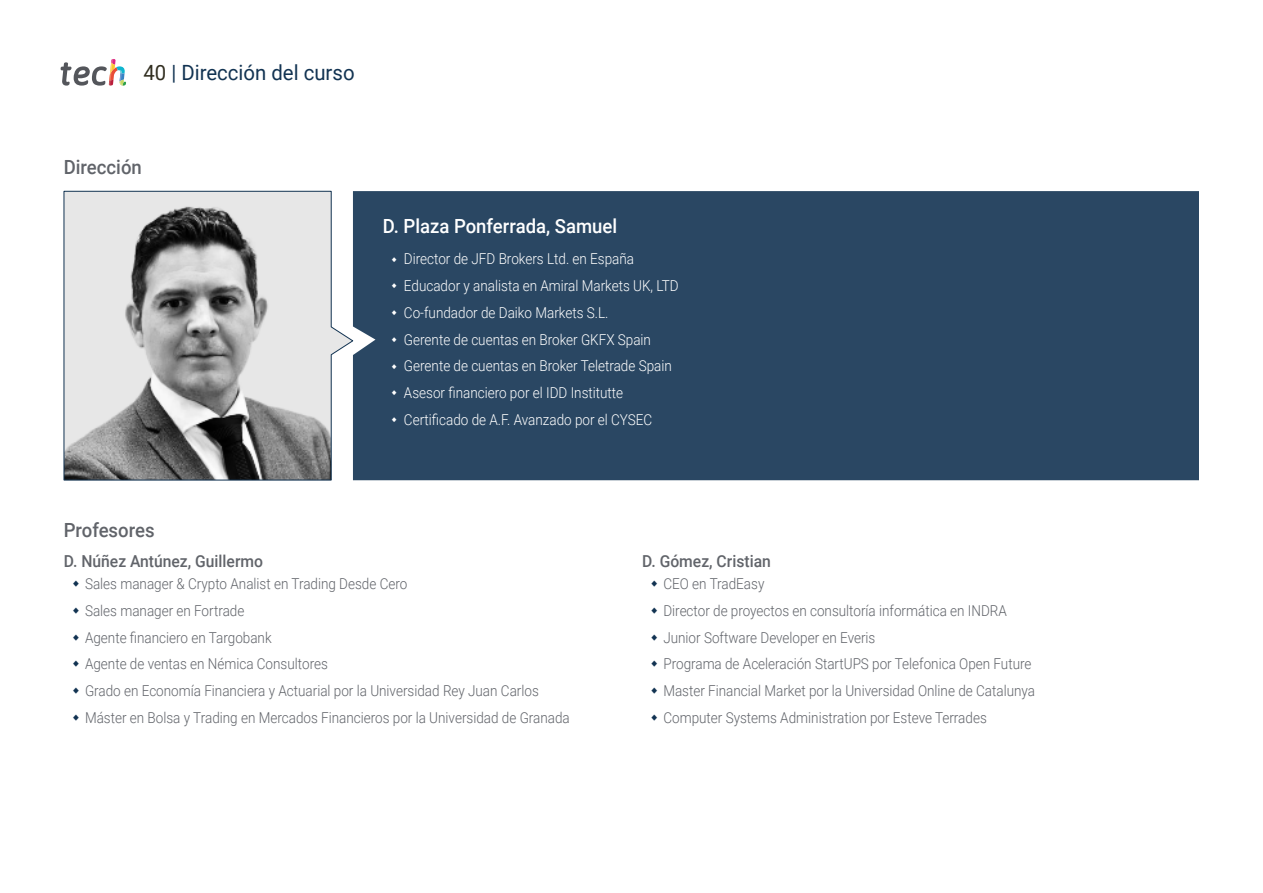
<style>
.page{position:relative;width:1263px;height:893px;background:#fff}
.page>*{position:absolute;margin:0;border:0;box-sizing:border-box;transform-origin:0 0}
.t1{font:21px "Roboto";color:#123352}
.t2{font:500 19.5px "Roboto";color:#fff;scale:.95 1}
.t3{font:500 19.5px "Roboto";color:#61646a;scale:.95 1}
.t4{font:500 16.5px "Roboto";color:#61646a;scale:.95 1}
.t5{font:300 15px/26.7px "Roboto";color:#61646a;scale:.9 1}
.t6{font:300 15px/26.7px "Roboto";color:#fff;scale:.9 1}
.s1{color:#312e20}
</style>
<div class="page">
<div style="left:353px;top:191px;width:846px;height:289px;background:#2a4763"></div>
<svg style="left:64px;top:191px;width:289px;height:289px;background:#b5b6b6"></svg>
<svg style="left:61px;top:59px;width:65px;height:27px"></svg>
<svg style="left:392px;top:257px;width:5px;height:5px"></svg>
<svg style="left:392px;top:283px;width:5px;height:5px"></svg>
<svg style="left:392px;top:310px;width:5px;height:5px"></svg>
<svg style="left:392px;top:337px;width:5px;height:5px"></svg>
<svg style="left:392px;top:364px;width:5px;height:5px"></svg>
<svg style="left:392px;top:390px;width:5px;height:5px"></svg>
<svg style="left:392px;top:417px;width:5px;height:5px"></svg>
<h1 class="t1" style="left:144px;top:57px;width:213px"><span class="s1">40</span> | Dirección del curso</h1>
<h2 class="t3" style="left:64px;top:153px;width:84px">Dirección</h2>
<h2 class="t2" style="left:383px;top:212px;width:248px">D. Plaza Ponferrada, Samuel</h2>
<p class="t6" style="left:404px;top:245px;width:307px">Director de JFD Brokers Ltd. en España Educador y analista en Amiral Markets UK, LTD Co-fundador de Daiko Markets S.L.<br>Gerente de cuentas en Broker GKFX Spain Gerente de cuentas en Broker Teletrade Spain Asesor financiero por el IDD Institutte Certificado de A.F. Avanzado por el CYSEC</p>
<h2 class="t3" style="left:64px;top:517px;width:97px">Profesores</h2>
<p class="t4" style="left:64px;top:549px;width:211px">D. Núñez Antúnez, Guillermo</p>
<p class="t5" style="left:85px;top:570px;width:540px">Sales manager &amp; Crypto Analist en Trading Desde Cero<br>Sales manager en Fortrade<br>Agente financiero en Targobank<br>Agente de ventas en Némica Consultores<br>Grado en Economía Financiera y Actuarial por la Universidad Rey Juan Carlos Máster en Bolsa y Trading en Mercados Financieros por la Universidad de Granada</p>
<p class="t4" style="left:642px;top:549px;width:137px">D. Gómez, Cristian</p>
<p class="t5" style="left:663px;top:570px;width:414px">CEO en TradEasy<br>Director de proyectos en consultoría informática en INDRA Junior Software Developer en Everis<br>Programa de Aceleración StartUPS por Telefonica Open Future Master Financial Market por la Universidad Online de Catalunya Computer Systems Administration por Esteve Terrades</p>
</div>
